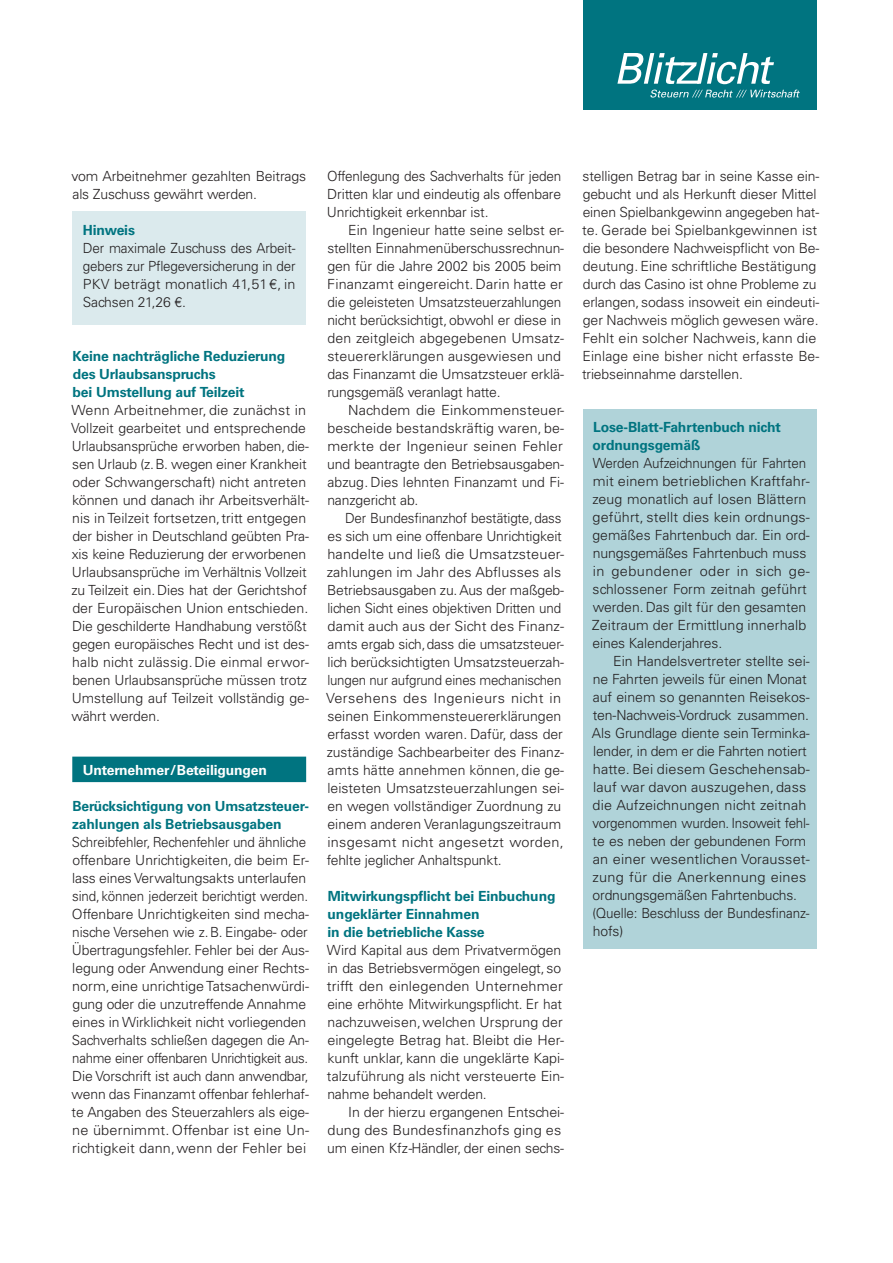
<style>
.page{position:relative;width:893px;height:1263px;background:#fff}
.page>*{position:absolute;margin:0;border:0;box-sizing:border-box;transform-origin:0 0}
.t1{font:300 13.95px/18px "Univers LT Std";letter-spacing:-.01em;color:#231f20}
.t2{font:300 13.95px/18px "Univers LT Std";letter-spacing:-.01em;color:#231f20;scale:.96 1}
.t3{font:300 13.95px/18px "Univers LT Std";letter-spacing:.01em;color:#231f20;scale:.96 1}
.t4{font:700 13.95px/18px "Univers LT Std";letter-spacing:-.01em;color:#007480}
.t5{font:300 13.95px/18px "Univers LT Std";letter-spacing:-.01em;color:#231f20;text-align:justify;scale:1.04 1}
.t6{font:700 13.95px "Univers LT Std";letter-spacing:-.01em;color:#fff}
.s1{font-style:italic}
</style>
<div class="page">
<div style="left:583px;top:0;width:233px;height:110px;background:#007480"></div>
<svg style="left:617px;top:53px;width:157px;height:31px"></svg>
<svg style="left:650px;top:90px;width:150px;height:8px"></svg>
<div style="left:72px;top:757px;width:234px;height:25px;background:#007480"></div>
<div style="left:72px;top:211px;width:234px;height:114px;background:#dbeaed"></div>
<div style="left:583px;top:409px;width:233px;height:540px;background:#b0d3d9"></div>
<p class="t1" style="left:71px;top:167px;width:236px">vom Arbeitnehmer gezahlten Beitrags als Zuschuss gewährt werden.</p>
<p class="t4" style="left:83px;top:221px;width:54px">Hinweis</p>
<p class="t1" style="left:83px;top:239px;width:214px;text-align:justify">Der maximale Zuschuss des Arbeit&shy;gebers zur Pflegeversicherung in der PKV beträgt monatlich 41,51 €, in Sachsen 21,26 €.</p>
<p class="t4" style="left:72px;top:347px;width:214px">Keine nachträgliche Reduzierung des Urlaubsanspruchs<br>bei Umstellung auf Teilzeit</p>
<p class="t1" style="left:71px;top:401px;width:239px">Wenn Arbeitnehmer, die zunächst in Vollzeit gearbeitet und entsprechende Urlaubsansprüche erworben haben, die&shy;sen Urlaub (z. B. wegen einer Krankheit oder Schwangerschaft) nicht antreten können und danach ihr Arbeitsverhält&shy;nis in Teilzeit fortsetzen, tritt entgegen der bisher in Deutschland geübten Pra&shy;xis keine Reduzierung der erworbenen Urlaubsansprüche im Verhältnis Vollzeit zu Teilzeit ein. Dies hat der Gerichtshof der Europäischen Union entschieden.<br>Die geschilderte Handhabung verstößt gegen europäisches Recht und ist des&shy;halb nicht zulässig. Die einmal erwor&shy;benen Urlaubsansprüche müssen trotz Umstellung auf Teilzeit vollständig ge&shy;währt werden.</p>
<p class="t6" style="left:83px;top:761px;width:186px">Unternehmer/Beteiligungen</p>
<p class="t4" style="left:72px;top:797px;width:238px">Berücksichtigung von Umsatzsteuer&shy;zahlungen als Betriebsausgaben</p>
<p class="t2" style="left:72px;top:833px;width:249px">Schreibfehler, Rechenfehler und ähnliche offenbare Unrichtigkeiten, die beim Er&shy;lass eines Verwaltungsakts unterlaufen sind, können jederzeit berichtigt werden.<br>Offenbare Unrichtigkeiten sind mecha&shy;nische Versehen wie z. B. Eingabe- oder Übertragungsfehler. Fehler bei der Aus&shy;legung oder Anwendung einer Rechts&shy;norm, eine unrichtige Tatsachenwürdi&shy;gung oder die unzutreffende Annahme eines in Wirklichkeit nicht vorliegenden Sachverhalts schließen dagegen die An&shy;nahme einer offenbaren Unrichtigkeit aus.<br>Die Vorschrift ist auch dann anwendbar, wenn das Finanzamt offenbar fehlerhaf&shy;te Angaben des Steuerzahlers als eige&shy;ne übernimmt. Offenbar ist eine Un&shy;richtigkeit dann, wenn der Fehler bei</p>
<p class="t1" style="left:327px;top:167px;width:236px;text-align:justify">Offenlegung des Sachverhalts für jeden Dritten klar und eindeutig als offenbare Unrichtigkeit erkennbar ist.</p>
<p class="t1" style="left:327px;top:221px;width:238px;text-indent:21px">Ein Ingenieur hatte seine selbst er&shy;stellten Einnahmenüberschussrechnun&shy;gen für die Jahre 2002 bis 2005 beim Finanzamt eingereicht. Darin hatte er die geleisteten Umsatzsteuerzahlungen nicht berücksichtigt, obwohl er diese in den zeitgleich abgegebenen Umsatz&shy;steuererklärungen ausgewiesen und das Finanzamt die Umsatzsteuer erklä&shy;rungsgemäß veranlagt hatte.</p>
<p class="t5" style="left:327px;top:401px;width:229px;text-indent:21px">Nachdem die Einkommensteuer&shy;bescheide bestandskräftig waren, be&shy;merkte der Ingenieur seinen Fehler und beantragte den Betriebsausgaben&shy;abzug. Dies lehnten Finanzamt und Fi&shy;nanzgericht ab.</p>
<p class="t2" style="left:326px;top:509px;width:249px;text-indent:19px">Der Bundesfinanzhof bestätigte, dass es sich um eine offenbare Unrichtigkeit handelte und ließ die Umsatzsteuer&shy;zahlungen im Jahr des Abflusses als Betriebsausgaben zu. Aus der maßgeb&shy;lichen Sicht eines objektiven Dritten und damit auch aus der Sicht des Finanz&shy;amts ergab sich, dass die umsatzsteuer&shy;lich berücksichtigten Umsatzsteuerzah&shy;lungen nur aufgrund eines mechanischen Versehens des Ingenieurs nicht in seinen Einkommensteuererklärungen erfasst worden waren. Dafür, dass der zuständige Sachbearbeiter des Finanz&shy;amts hätte annehmen können, die ge&shy;leisteten Umsatzsteuerzahlungen sei&shy;en wegen vollständiger Zuordnung zu einem anderen Veranlagungszeitraum insgesamt nicht angesetzt worden, fehlte jeglicher Anhaltspunkt.</p>
<p class="t4" style="left:328px;top:887px;width:229px">Mitwirkungspflicht bei Einbuchung ungeklärter Einnahmen<br>in die betriebliche Kasse</p>
<p class="t1" style="left:327px;top:941px;width:239px">Wird Kapital aus dem Privatvermögen in das Betriebsvermögen eingelegt, so trifft den einlegenden Unternehmer eine erhöhte Mitwirkungspflicht. Er hat nachzuweisen, welchen Ursprung der eingelegte Betrag hat. Bleibt die Her&shy;kunft unklar, kann die ungeklärte Kapi&shy;talzuführung als nicht versteuerte Ein&shy;nahme behandelt werden.</p>
<p class="t1" style="left:327px;top:1103px;width:238px;text-indent:21px">In der hierzu ergangenen Entschei&shy;dung des Bundesfinanzhofs ging es um einen Kfz<span class="s1">-</span>Händler, der einen sechs-</p>
<p class="t1" style="left:582px;top:167px;width:239px">stelligen Betrag bar in seine Kasse ein&shy;gebucht und als Herkunft dieser Mittel einen Spielbankgewinn angegeben hat&shy;te. Gerade bei Spielbankgewinnen ist die besondere Nachweispflicht von Be&shy;deutung. Eine schriftliche Bestätigung durch das Casino ist ohne Probleme zu erlangen, sodass insoweit ein eindeuti&shy;ger Nachweis möglich gewesen wäre.<br>Fehlt ein solcher Nachweis, kann die Einlage eine bisher nicht erfasste Be&shy;triebseinnahme darstellen.</p>
<p class="t4" style="left:593px;top:419px;width:190px">Lose-Blatt-Fahrtenbuch nicht ordnungsgemäß</p>
<p class="t3" style="left:592px;top:454px;width:229px">Werden Aufzeichnungen für Fahrten mit einem betrieblichen Kraftfahr&shy;zeug monatlich auf losen Blättern geführt, stellt dies kein ordnungs&shy;gemäßes Fahrtenbuch dar. Ein ord&shy;nungsgemäßes Fahrtenbuch muss in gebundener oder in sich ge&shy;schlossener Form zeitnah geführt werden. Das gilt für den gesamten Zeitraum der Ermittlung innerhalb eines Kalenderjahres.</p>
<p class="t1" style="left:592px;top:652px;width:219px;text-indent:21px">Ein Handelsvertreter stellte sei&shy;ne Fahrten jeweils für einen Monat auf einem so genannten Reisekos&shy;ten-Nachweis-Vordruck zusammen.<br>Als Grundlage diente sein Terminka&shy;lender, in dem er die Fahrten notiert hatte. Bei diesem Geschehensab&shy;lauf war davon auszugehen, dass die Aufzeichnungen nicht zeitnah vorgenommen wurden. Insoweit fehl&shy;te es neben der gebundenen Form an einer wesentlichen Vorausset&shy;zung für die Anerkennung eines ordnungsgemäßen Fahrtenbuchs. (Quelle: Beschluss der Bundesfinanz&shy;hofs)</p>
</div>
